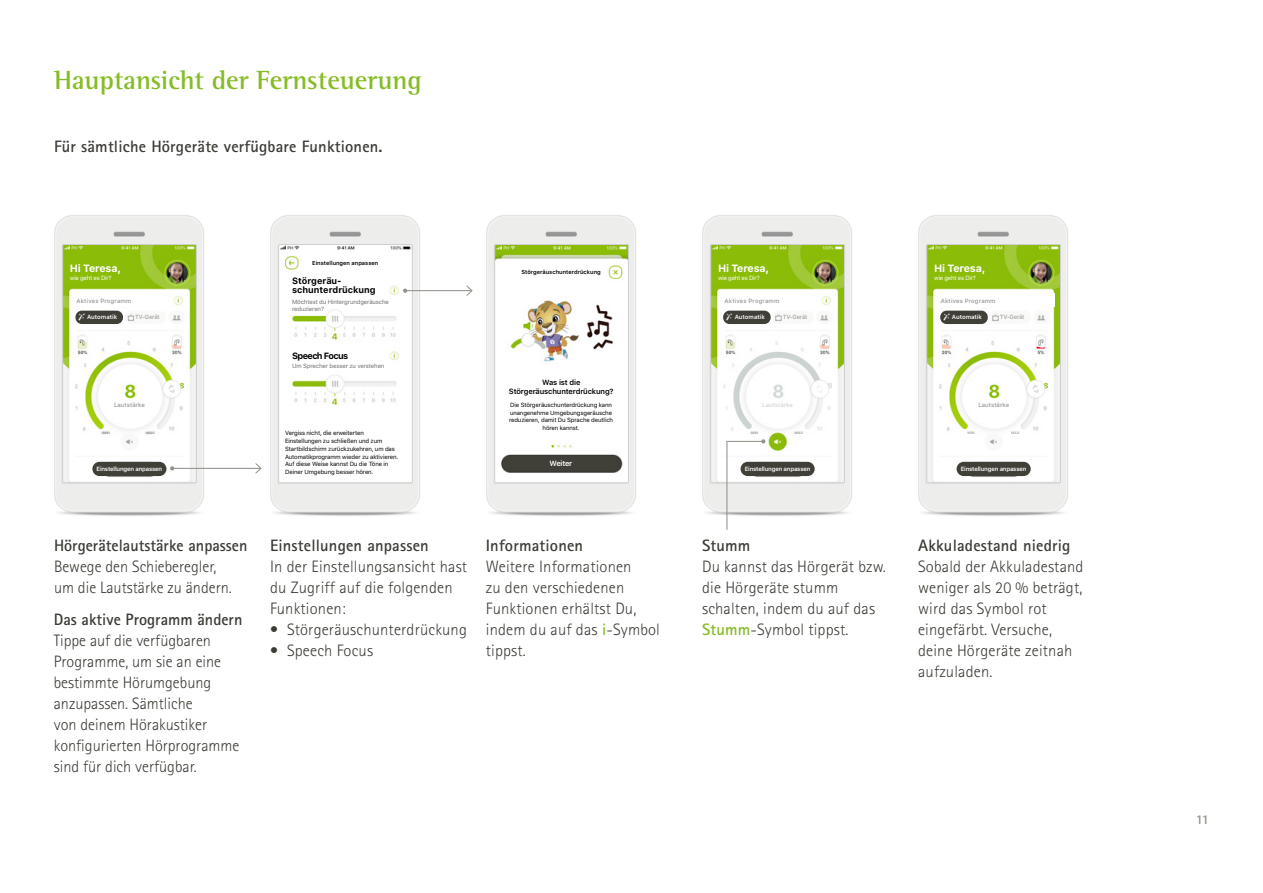
<style>
.page{position:relative;width:1263px;height:893px;background:#fff}
.page>*{position:absolute;margin:0;border:0;box-sizing:border-box;transform-origin:0 0}
.t1{font:700 27px "Rotis Semi Serif Pro";color:#86bc25}
.t2{font:300 16.5px/21px "Rotis Sans Serif Pro";letter-spacing:.01em;color:#3c3b35}
.t3{font:700 16.5px "Rotis Sans Serif Pro";letter-spacing:.01em;color:#3c3b35}
.t4{font:700 13.5px "Rotis Sans Serif Pro";color:#92918a}
.t5{font:700 10.5px "SFUI Text";letter-spacing:-.02em;color:#fff}
.t6{font:700 9px/9px "SFUI Text";color:#000}
.t7{font:700 9px "SFUI Text";letter-spacing:-.07em;color:#000}
.t8{font:600 7.5px/9px "SFUI Text";letter-spacing:-.02em;color:#000;text-align:center}
.t9{font:600 7.5px "SFUI Text";letter-spacing:-.03em;color:#fff}
.t10{font:6px/7.8px "SFUI Text";letter-spacing:-.02em;color:#000}
.t11{font:6px/6.8px "SFUI Text";letter-spacing:-.02em;color:#706f6f}
.t12{font:500 6px "SFUI Text";letter-spacing:.015em;color:#959595}
.t13{font:600 6px "SFUI Text";letter-spacing:-.03em;color:#fff}
.t14{font:6px "SFUI Text";letter-spacing:-.04em;color:#fff}
.t15{font:600 6px "SFUI Text";color:#fff}
.t16{font:600 6px "SFUI Text";letter-spacing:-.03em;color:#aaa9a2;scale:.95 1}
.t17{font:500 6px "SFUI Text";color:#d5d5d5}
.t18{font:600 5.7px "SFUI Text";color:#000}
.t19{font:500 3.6px "SFUI Text";letter-spacing:.035em;color:#92918a}
.s1{font-weight:700;color:#86bc25}
</style>
<div class="page">
<img style="left:54px;top:215px;width:162px;height:301px">
<img style="left:486px;top:215px;width:150px;height:301px">
<img style="left:702px;top:215px;width:150px;height:301px">
<img style="left:270px;top:215px;width:162px;height:301px">
<img style="left:918px;top:215px;width:150px;height:301px">
<img style="left:64px;top:246px;width:131px;height:235px">
<div style="left:62px;top:244px;width:135px;height:239px;border:1px solid #cfcfd1"></div>
<img style="left:496px;top:246px;width:131px;height:235px">
<div style="left:494px;top:244px;width:135px;height:239px;border:1px solid #cfcfd1"></div>
<img style="left:712px;top:246px;width:131px;height:235px">
<div style="left:710px;top:244px;width:135px;height:239px;border:1px solid #cfcfd1"></div>
<img style="left:280px;top:246px;width:131px;height:235px">
<div style="left:278px;top:244px;width:135px;height:239px;border:1px solid #cfcfd1"></div>
<img style="left:928px;top:246px;width:131px;height:235px">
<div style="left:926px;top:244px;width:135px;height:239px;border:1px solid #cfcfd1"></div>
<svg style="left:726px;top:439px;width:39px;height:91px"></svg>
<hr style="left:405px;top:290px;width:67px;height:1px;background:#92918a">
<svg style="left:403px;top:289px;width:4px;height:4px"></svg>
<svg style="left:465px;top:285px;width:8px;height:11px"></svg>
<hr style="left:172px;top:468px;width:89px;height:1px;background:#92918a">
<svg style="left:170px;top:466px;width:4px;height:4px"></svg>
<svg style="left:254px;top:463px;width:8px;height:11px"></svg>
<div style="left:941px;top:293px;width:113px;height:14px;background:#fff"></div>
<div style="left:75px;top:308px;width:109px;height:18px;background:#fff"></div>
<div style="left:75px;top:311px;width:48px;height:13px;background:#403f38;border-radius:6px"></div>
<svg style="left:78px;top:313px;width:7px;height:8px"></svg>
<div style="left:125px;top:311px;width:41px;height:13px;background:#f9f9f8;border-radius:6px"></div>
<svg style="left:128px;top:314px;width:6px;height:7px"></svg>
<div style="left:168px;top:311px;width:17px;height:13px;background:#f9f9f8;border-radius:6px"></div>
<svg style="left:172px;top:315px;width:9px;height:6px"></svg>
<div style="left:92px;top:462px;width:74px;height:14px;background:#403f38;border-radius:7px"></div>
<div style="left:740px;top:462px;width:75px;height:14px;background:#403f38;border-radius:7px"></div>
<div style="left:956px;top:462px;width:75px;height:14px;background:#403f38;border-radius:7px"></div>
<div style="left:722px;top:308px;width:109px;height:18px;background:#fff"></div>
<div style="left:723px;top:311px;width:48px;height:13px;background:#403f38;border-radius:6px"></div>
<svg style="left:726px;top:313px;width:6px;height:8px"></svg>
<div style="left:772px;top:311px;width:42px;height:13px;background:#f9f9f8;border-radius:6px"></div>
<svg style="left:775px;top:313px;width:7px;height:8px"></svg>
<div style="left:816px;top:311px;width:17px;height:13px;background:#f9f9f8;border-radius:6px"></div>
<svg style="left:820px;top:315px;width:8px;height:6px"></svg>
<div style="left:939px;top:308px;width:109px;height:18px;background:#fff"></div>
<div style="left:940px;top:311px;width:48px;height:13px;background:#403f38;border-radius:6px"></div>
<svg style="left:943px;top:313px;width:6px;height:8px"></svg>
<div style="left:989px;top:311px;width:42px;height:13px;background:#f9f9f8;border-radius:6px"></div>
<svg style="left:992px;top:313px;width:7px;height:8px"></svg>
<div style="left:1033px;top:311px;width:17px;height:13px;background:#f9f9f8;border-radius:6px"></div>
<svg style="left:1037px;top:315px;width:8px;height:6px"></svg>
<h1 class="t1" style="left:54px;top:63px;width:369px">Hauptansicht der Fernsteuerung</h1>
<p class="t3" style="left:54px;top:136px;width:330px">Für sämtliche Hörgeräte verfügbare Funktionen.</p>
<p class="t18" style="left:312px;top:259px;width:68px">Einstellungen anpassen</p>
<p class="t5" style="left:70px;top:261px;width:53px">Hi Teresa,</p>
<p class="t5" style="left:718px;top:261px;width:53px">Hi Teresa,</p>
<p class="t5" style="left:934px;top:261px;width:53px">Hi Teresa,</p>
<p class="t14" style="left:70px;top:274px;width:43px">wie geht es Dir?</p>
<p class="t14" style="left:718px;top:274px;width:43px">wie geht es Dir?</p>
<p class="t14" style="left:934px;top:274px;width:43px">wie geht es Dir?</p>
<p class="t12" style="left:77px;top:296px;width:56px">Aktives Programm</p>
<p class="t12" style="left:725px;top:296px;width:56px">Aktives Programm</p>
<p class="t12" style="left:941px;top:296px;width:56px">Aktives Programm</p>
<p class="t18" style="left:521px;top:268px;width:81px">Störgeräuschunterdrückung</p>
<p class="t6" style="left:292px;top:277px;width:85px">Störgeräu&shy;schunterdrückung</p>
<p class="t11" style="left:292px;top:299px;width:98px">Möchtest du Hintergrundgeräusche reduzieren?</p>
<p class="t15" style="left:87px;top:313px;width:32px">Automatik</p>
<p class="t16" style="left:135px;top:313px;width:27px">TV-Gerät</p>
<p class="t7" style="left:292px;top:349px;width:58px">Speech Focus</p>
<p class="t11" style="left:292px;top:362px;width:94px">Um Sprecher besser zu verstehen</p>
<p class="t8" style="left:509px;top:378px;width:106px">Was ist die<br>Störgeräuschunterdrückung?</p>
<p class="t15" style="left:735px;top:313px;width:32px">Automatik</p>
<p class="t16" style="left:783px;top:313px;width:27px">TV-Gerät</p>
<p class="t15" style="left:952px;top:313px;width:32px">Automatik</p>
<p class="t16" style="left:1000px;top:313px;width:27px">TV-Gerät</p>
<p class="t10" style="left:509px;top:401px;width:106px;text-align:center">Die Störgeräuschunterdrückung kann unangenehme Umgebungsgeräusche reduzieren, damit Du Sprache deutlich hören kannst.</p>
<p class="t9" style="left:549px;top:458px;width:24px">Weiter</p>
<p class="t12" style="left:114px;top:400px;width:32px">Lautstärke</p>
<p class="t17" style="left:762px;top:400px;width:32px">Lautstärke</p>
<p class="t12" style="left:978px;top:400px;width:32px">Lautstärke</p>
<p class="t10" style="left:285px;top:429px;width:115px">Vergiss nicht, die erweiterten Einstellungen zu schließen und zum Startbildschirm zurückzukehren, um das Automatikprogramm wieder zu aktivieren.<br>Auf diese Weise kannst Du die Töne in Deiner Umgebung besser hören.</p>
<p class="t19" style="left:103px;top:430px;width:9px">MIN</p>
<p class="t19" style="left:147px;top:430px;width:10px">MAX</p>
<p class="t19" style="left:751px;top:430px;width:9px">MIN</p>
<p class="t19" style="left:795px;top:430px;width:10px">MAX</p>
<p class="t19" style="left:967px;top:430px;width:9px">MIN</p>
<p class="t19" style="left:1011px;top:430px;width:10px">MAX</p>
<p class="t13" style="left:97px;top:465px;width:67px">Einstellungen anpassen</p>
<p class="t13" style="left:745px;top:465px;width:67px">Einstellungen anpassen</p>
<p class="t13" style="left:961px;top:465px;width:67px">Einstellungen anpassen</p>
<p class="t3" style="left:54px;top:535px;width:195px">Hörgerätelautstärke anpassen</p>
<p class="t2" style="left:54px;top:556px;width:179px">Bewege den Schieberegler, um die Lautstärke zu ändern.</p>
<p class="t3" style="left:54px;top:609px;width:190px">Das aktive Programm ändern</p>
<p class="t2" style="left:54px;top:630px;width:187px">Tippe auf die verfügbaren<br>Programme, um sie an eine bestimmte Hörumgebung anzupassen. Sämtliche<br>von deinem Hörakustiker konfigurierten Hörprogramme sind für dich verfügbar.</p>
<p class="t3" style="left:270px;top:535px;width:160px">Einstellungen anpassen</p>
<p class="t2" style="left:270px;top:556px;width:199px">In der Einstellungsansicht hast du Zugriff auf die folgenden<br>Funktionen:</p>
<p class="t2" style="left:270px;top:619px;width:198px">• Störgeräuschunterdrückung</p>
<p class="t2" style="left:270px;top:640px;width:105px">• Speech Focus</p>
<p class="t3" style="left:486px;top:535px;width:99px">Informationen</p>
<p class="t2" style="left:486px;top:556px;width:176px">Weitere Informationen<br>zu den verschiedenen<br>Funktionen erhältst Du, indem du auf das <span class="s1">i</span>-Symbol tippst.</p>
<p class="t3" style="left:702px;top:535px;width:50px">Stumm</p>
<p class="t2" style="left:702px;top:556px;width:185px">Du kannst das Hörgerät bzw. die Hörgeräte stumm schalten, indem du auf das<br><span class="s1">Stumm</span>-Symbol tippst.</p>
<p class="t3" style="left:918px;top:535px;width:154px">Akkuladestand niedrig</p>
<p class="t2" style="left:918px;top:556px;width:167px">Sobald der Akkuladestand weniger als 20 % beträgt, wird das Symbol rot eingefärbt. Versuche, deine Hörgeräte zeitnah aufzuladen.</p>
<p class="t4" style="left:1196px;top:811px;width:15px">11</p>
</div>
